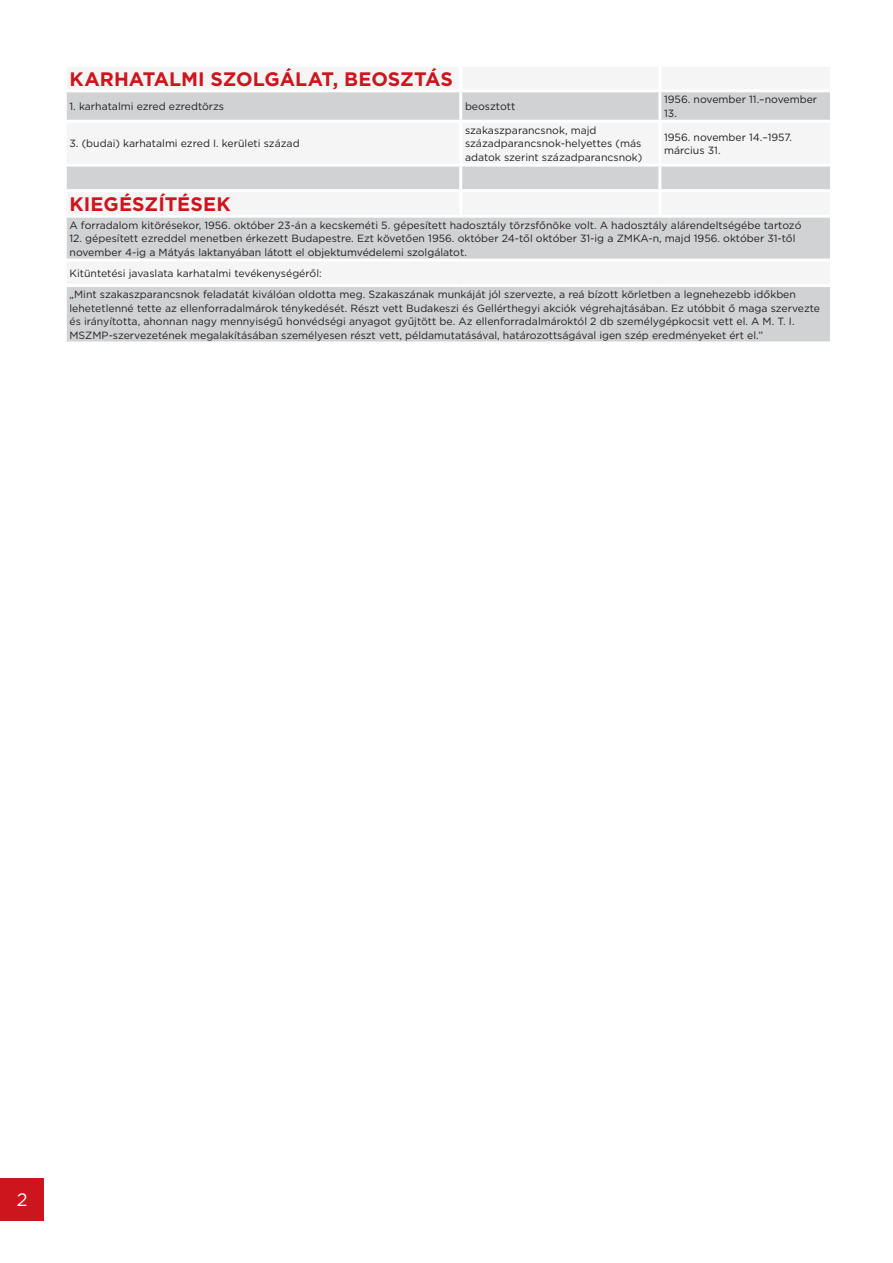
<style>
.page{position:relative;width:893px;height:1263px;background:#fff}
.page>*{position:absolute;margin:0;border:0;box-sizing:border-box;transform-origin:0 0}
.cím{font:700 19.5px "Gotham";color:#cd151d}
.t1{font:18px "Gotham";color:#fff}
.t2{font:10.5px/13.5px "Gotham";color:#231f20}
</style>
<div class="page">
<div style="left:0;top:1178px;width:44px;height:42px;background:#cd151d"></div>
<svg style="left:67px;top:92px;width:763px;height:249px;fill:#d1d2d4"></svg>
<hr style="left:459px;top:92px;width:3px;height:28px;background:#fff">
<hr style="left:658px;top:92px;width:3px;height:28px;background:#fff">
<hr style="left:64px;top:120px;width:397px;height:3px;background:#fff">
<hr style="left:461px;top:120px;width:199px;height:3px;background:#fff">
<hr style="left:459px;top:123px;width:3px;height:41px;background:#fff">
<hr style="left:660px;top:120px;width:170px;height:3px;background:#fff">
<hr style="left:658px;top:123px;width:3px;height:41px;background:#fff">
<hr style="left:64px;top:164px;width:397px;height:3px;background:#fff">
<hr style="left:461px;top:164px;width:199px;height:3px;background:#fff">
<hr style="left:459px;top:167px;width:3px;height:22px;background:#fff">
<hr style="left:660px;top:164px;width:170px;height:3px;background:#fff">
<hr style="left:658px;top:167px;width:3px;height:22px;background:#fff">
<hr style="left:64px;top:189px;width:397px;height:3px;background:#fff">
<hr style="left:461px;top:189px;width:199px;height:3px;background:#fff">
<hr style="left:459px;top:192px;width:3px;height:23px;background:#fff">
<hr style="left:660px;top:189px;width:170px;height:3px;background:#fff">
<hr style="left:658px;top:192px;width:3px;height:23px;background:#fff">
<hr style="left:64px;top:215px;width:397px;height:3px;background:#fff">
<hr style="left:461px;top:215px;width:199px;height:3px;background:#fff">
<hr style="left:660px;top:215px;width:170px;height:3px;background:#fff">
<hr style="left:64px;top:259px;width:397px;height:3px;background:#fff">
<hr style="left:461px;top:259px;width:199px;height:3px;background:#fff">
<hr style="left:660px;top:259px;width:170px;height:3px;background:#fff">
<hr style="left:64px;top:284px;width:397px;height:3px;background:#fff">
<hr style="left:461px;top:284px;width:199px;height:3px;background:#fff">
<hr style="left:660px;top:284px;width:170px;height:3px;background:#fff">
<p class="cím" style="left:70px;top:66px;width:385px">KARHATALMI SZOLGÁLAT, BEOSZTÁS</p>
<p class="t2" style="left:70px;top:100px;width:156px">1. karhatalmi ezred ezredtörzs</p>
<p class="t2" style="left:465px;top:100px;width:52px">beosztott</p>
<p class="t2" style="left:664px;top:93px;width:155px">1956. november 11.–november<br>13.</p>
<p class="t2" style="left:70px;top:137px;width:232px">3. (budai) karhatalmi ezred I. kerületi század</p>
<p class="t2" style="left:465px;top:123px;width:179px">szakaszparancsnok, majd századparancsnok-helyettes (más adatok szerint századparancsnok)</p>
<p class="t2" style="left:664px;top:130px;width:130px">1956. november 14.–1957. március 31.</p>
<p class="cím" style="left:70px;top:191px;width:163px">KIEGÉSZÍTÉSEK</p>
<p class="t2" style="left:70px;top:218px;width:733px">A forradalom kitörésekor, 1956. október 23-án a kecskeméti 5. gépesített hadosztály törzsfőnöke volt. A hadosztály alárendeltségébe tartozó</p>
<p class="t2" style="left:70px;top:232px;width:727px">12. gépesített ezreddel menetben érkezett Budapestre. Ezt követően 1956. október 24-től október 31-ig a ZMKA-n, majd 1956. október 31-től november 4-ig a Mátyás laktanyában látott el objektumvédelemi szolgálatot.</p>
<p class="t2" style="left:70px;top:266px;width:254px">Kitüntetési javaslata karhatalmi tevékenységéről:</p>
<p class="t2" style="left:70px;top:288px;width:752px">„Mint szakaszparancsnok feladatát kiválóan oldotta meg. Szakaszának munkáját jól szervezte, a reá bízott körletben a legnehezebb időkben lehetetlenné tette az ellenforradalmárok ténykedését. Részt vett Budakeszi és Gellérthegyi akciók végrehajtásában. Ez utóbbit ő maga szervezte és irányította, ahonnan nagy mennyiségű honvédségi anyagot gyűjtött be. Az ellenforradalmároktól 2 db személygépkocsit vett el. A M. T. I.<br>MSZMP-szervezetének megalakításában személyesen részt vett, példamutatásával, határozottságával igen szép eredményeket ért el.”</p>
<h2 class="t1" style="left:17px;top:1188px;width:12px">2</h2>
</div>
